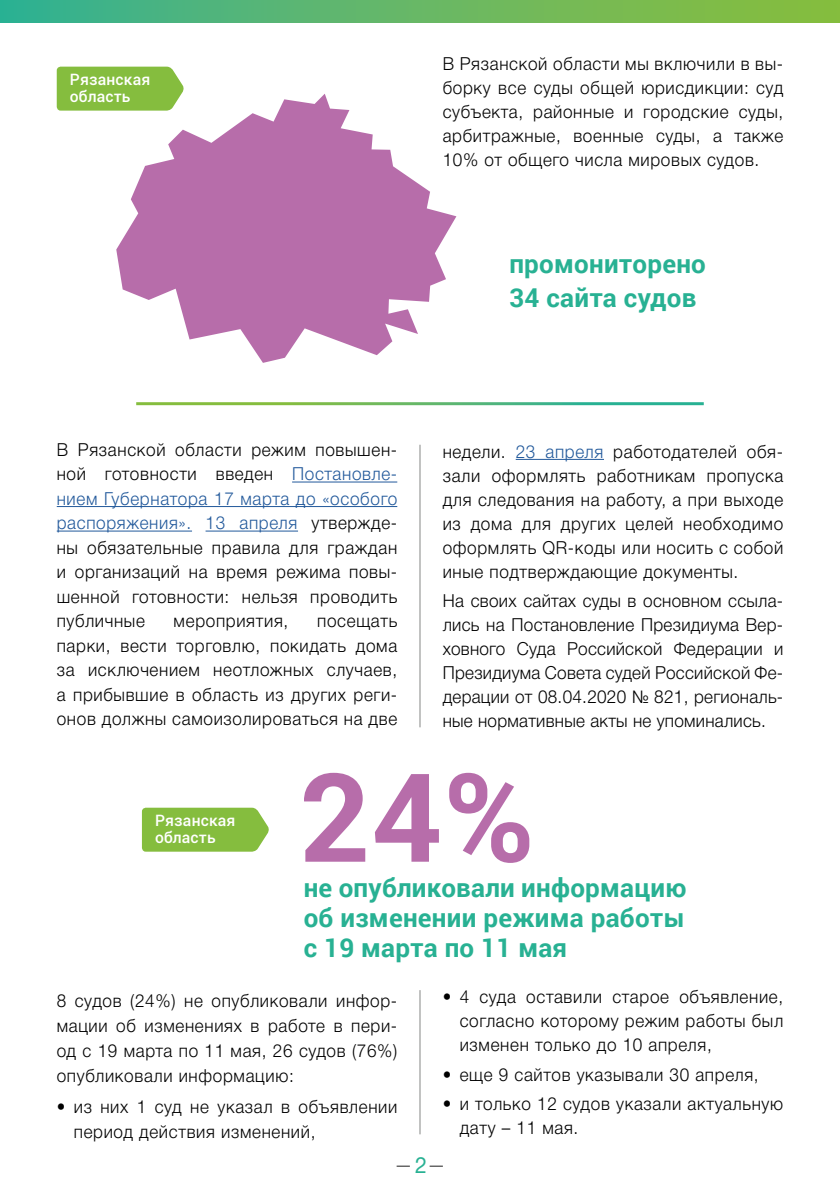
<style>
.page{position:relative;width:840px;height:1191px;background:#fff}
.page>*{position:absolute;margin:0;border:0;box-sizing:border-box;transform-origin:0 0}
.t1{font:700 123.2px "Roboto";color:#b76daa}
.t2{font:700 26px/30px "Roboto";letter-spacing:.01em;color:#28b193}
.t3{font:300 18px/24px "Helvetica Neue Cyr";letter-spacing:.04em;color:#000;text-align:justify;scale:.95 1}
.t4{font:500 15.6px/17px "Roboto";letter-spacing:.01em;color:#fff}
.t5{font:300 14px "Helvetica Neue Cyr";color:#000;scale:.95 1}
.s1{color:#22599b}
.s2{font-weight:400;font-size:22.4px;color:#28b193}
</style>
<div class="page">
<svg style="left:116px;top:94px;width:340px;height:269px;fill:#b76daa"></svg>
<div style="left:0;top:0;width:839px;height:23px;background:linear-gradient(to right,#37b193,#8ebe3a)"></div>
<svg style="left:57px;top:67px;width:128px;height:44px;background:#8dc14a"></svg>
<hr style="left:292px;top:481px;width:105px;height:1px;background:#22599b">
<hr style="left:57px;top:506px;width:340px;height:1px;background:#22599b">
<hr style="left:57px;top:530px;width:135px;height:1px;background:#22599b">
<hr style="left:205px;top:530px;width:93px;height:1px;background:#22599b">
<hr style="left:515px;top:459px;width:88px;height:1px;background:#22599b">
<svg style="left:142px;top:807px;width:127px;height:44px;background:#8cc14a"></svg>
<hr style="left:419px;top:445px;width:1px;height:282px;background:#868786">
<hr style="left:419px;top:990px;width:1px;height:144px;background:#868786">
<p class="t4" style="left:70px;top:71px;width:82px">Рязанская область</p>
<p class="t3" style="left:442px;top:51px;width:360px">В Рязанской области мы включили в вы&shy;борку все суды общей юрисдикции: суд субъекта, районные и городские суды, арбитражные, военные суды, а также 10% от общего числа мировых судов.</p>
<h2 class="t2" style="left:509px;top:246px;width:198px;line-height:34px">промониторено<br>34 сайта судов</h2>
<p class="t3" style="left:57px;top:437px;width:360px;line-height:24.6px">В Рязанской области режим повышен&shy;ной готовности введен <span class="s1">Постановле&shy;нием Губернатора 17 марта до «особого распоряжения». 13 апреля</span> утвержде&shy;ны обязательные правила для граждан и организаций на время режима повы&shy;шенной готовности: нельзя проводить публичные</p>
<p class="t3" style="left:57px;top:609px;width:360px;line-height:24.6px;text-indent:260px">посещать парки, вести торговлю, покидать дома за исключением неотложных случаев, а прибывшие в область из других реги&shy;онов должны самоизолироваться на две</p>
<p class="t3" style="left:173px;top:609px;width:122px">мероприятия,</p>
<p class="t3" style="left:442px;top:439px;width:360px">недели. <span class="s1">23 апреля</span> работодателей обя&shy;зали оформлять работникам пропуска для следования на работу, а при выходе из дома для других целей необходимо оформлять QR-коды или носить с собой иные подтверждающие документы.</p>
<p class="t3" style="left:442px;top:589px;width:360px">На своих сайтах суды в основном ссыла&shy;лись на Постановление Президиума Вер&shy;ховного Суда Российской Федерации и Президиума Совета судей Российской Фе&shy;дерации от 08.04.2020 № 821, региональ&shy;ные нормативные акты не упоминались.</p>
<p class="t4" style="left:155px;top:811px;width:82px">Рязанская область</p>
<h1 class="t1" style="left:299px;top:731px;width:236px">24%</h1>
<h2 class="t2" style="left:303px;top:872px;width:384px;text-align:justify">не опубликовали информацию об изменении режима работы с 19 марта по 11 мая</h2>
<p class="t3" style="left:57px;top:988px;width:360px;line-height:25.2px">8 судов (24%) не опубликовали инфор&shy;мации об изменениях в работе в пери&shy;од с 19 марта по 11 мая, 26 судов (76%) опубликовали информацию:</p>
<p class="t3" style="left:74px;top:1094px;width:342px;line-height:25.2px;text-indent:-17px">• из них 1 суд не указал в объявлении период действия изменений,</p>
<p class="t3" style="left:459px;top:984px;width:342px;text-indent:-17px">• 4 суда оставили старое объявление, согласно которому режим работы был изменен только до 10 апреля,</p>
<p class="t3" style="left:442px;top:1062px;width:334px">• еще 9 сайтов указывали 30 апреля,</p>
<p class="t3" style="left:459px;top:1092px;width:342px;text-indent:-17px">• и только 12 судов указали актуальную дату – 11 мая.</p>
<p class="t5" style="left:397px;top:1157px;width:50px">—<span class="s2">2</span>—</p>
</div>
